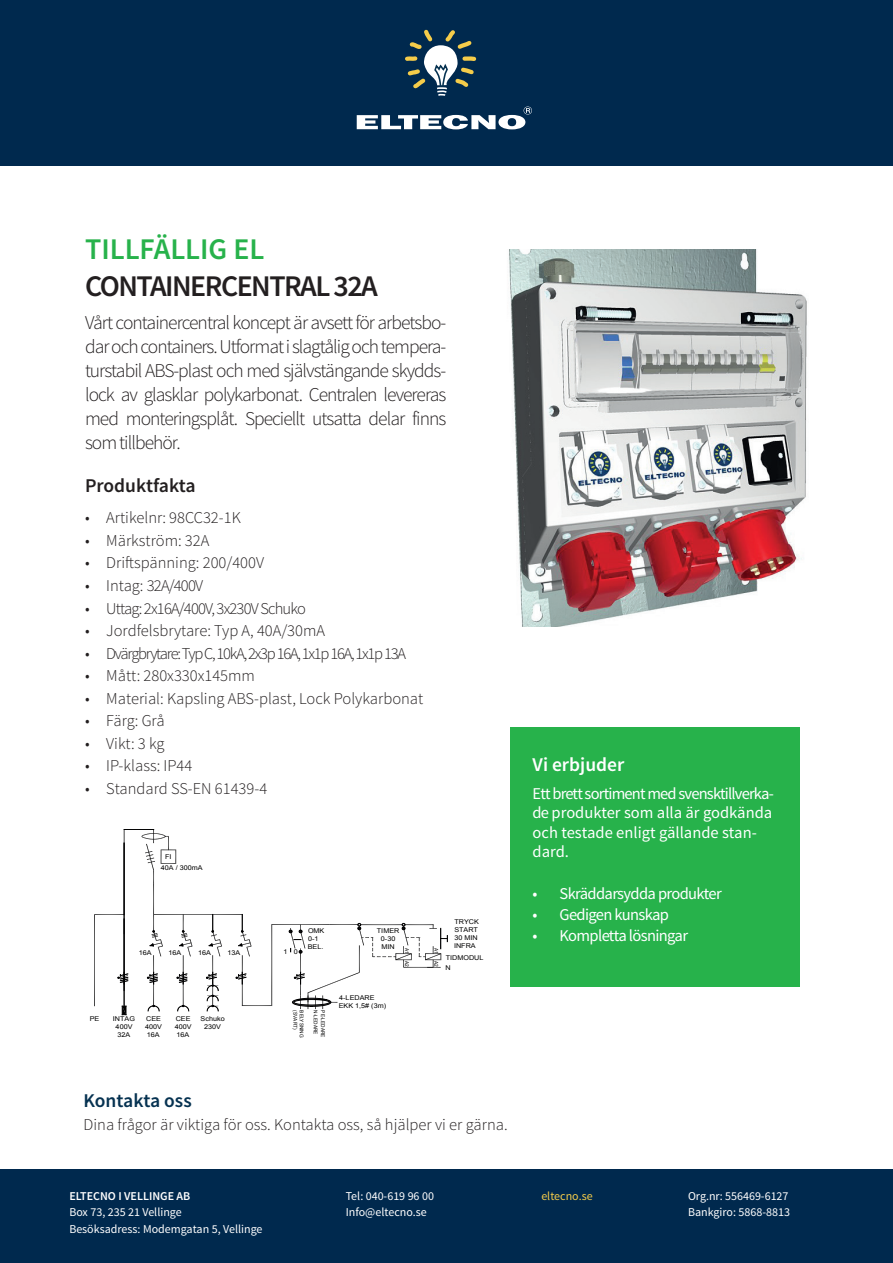
<style>
.page{position:relative;width:893px;height:1263px;background:#fff}
.page>*{position:absolute;margin:0;border:0;box-sizing:border-box;transform-origin:0 0}
.t1{font:600 30px "Source Sans Pro";letter-spacing:-.05em;color:#231f20}
.t2{font:600 30px "Source Sans Pro";color:#27b24b}
.t3{font:300 19.5px/24px "Source Sans Pro";letter-spacing:-.05em;color:#231f20;text-align:justify}
.t4{font:600 19.5px "Source Sans Pro";color:#231f20}
.t5{font:600 19.5px "Source Sans Pro";letter-spacing:-.005em;color:#063251}
.t6{font:600 19.5px "Source Sans Pro";color:#fff}
.t7{font:300 16.5px "Source Sans Pro";color:#231f20}
.t8{font:16.5px/19.5px "Source Sans Pro";letter-spacing:-.01em;color:#fff}
.t9{font:16.5px "Source Sans Pro";letter-spacing:-.04em;color:#fff}
.t10{font:300 16.5px "Source Sans Pro";letter-spacing:-.075em;color:#231f20}
.t11{font:300 16.5px "Source Sans Pro";letter-spacing:-.05em;color:#231f20}
.t12{font:12px/16.5px "Source Sans Pro";color:#fff}
.t13{font:600 12px "Source Sans Pro";color:#fff}
.t14{font:12px "Source Sans Pro";color:#f5cc4a}
.t15{font:6.6px/7.9px "Arial";color:#000001;scale:1.09 1}
.t16{font:5.1px "Arial";color:#000001;scale:.92 1}
</style>
<div class="page">
<div style="left:0;top:0;width:893px;height:166px;background:#00294e"></div>
<div style="left:0;top:1169px;width:893px;height:94px;background:#00294e"></div>
<img style="left:509px;top:249px;width:298px;height:377px">
<div style="left:510px;top:727px;width:289px;height:259px;background:#27b24b"></div>
<svg style="left:94px;top:829px;width:354px;height:186px"></svg>
<svg style="left:405px;top:30px;width:72px;height:66px"></svg>
<svg style="left:357px;top:106px;width:175px;height:23px"></svg>
<h1 class="t2" style="left:85px;top:230px;width:181px">TILLFÄLLIG EL</h1>
<h1 class="t1" style="left:85px;top:267px;width:294px">CONTAINERCENTRAL 32A</h1>
<p class="t3" style="left:85px;top:311px;width:363px">Vårt containercentral koncept är avsett för arbetsbo&shy;dar och containers. Utformat i slagtålig och tempera&shy;turstabil ABS-plast och med självstängande skydds&shy;lock av glasklar polykarbonat. Centralen levereras med monteringsplåt. Speciellt utsatta delar finns som tillbehör.</p>
<p class="t4" style="left:85px;top:473px;width:112px">Produktfakta</p>
<p class="t7" style="left:85px;top:508px;width:157px">• Artikelnr: 98CC32-1K</p>
<p class="t7" style="left:85px;top:530px;width:126px">• Märkström: 32A</p>
<p class="t7" style="left:85px;top:553px;width:181px">• Driftspänning: 200/400V</p>
<p class="t11" style="left:85px;top:575px;width:120px">• Intag: 32A/400V</p>
<p class="t11" style="left:85px;top:598px;width:222px">• Uttag: 2x16A/400V, 3x230V Schuko</p>
<p class="t7" style="left:85px;top:620px;width:242px">• Jordfelsbrytare: Typ A, 40A/30mA</p>
<p class="t10" style="left:85px;top:643px;width:322px">• Dvärgbrytare: Typ C, 10kA, 2x3p 16A, 1x1p 16A, 1x1p 13A</p>
<p class="t7" style="left:85px;top:665px;width:171px">• Mått: 280x330x145mm</p>
<p class="t7" style="left:85px;top:688px;width:340px">• Material: Kapsling ABS-plast, Lock Polykarbonat</p>
<p class="t7" style="left:85px;top:710px;width:81px">• Färg: Grå</p>
<p class="t7" style="left:85px;top:733px;width:81px">• Vikt: 3 kg</p>
<p class="t7" style="left:85px;top:755px;width:109px">• IP-klass: IP44</p>
<p class="t7" style="left:85px;top:778px;width:184px">• Standard SS-EN 61439-4</p>
<p class="t15" style="left:165px;top:853px;width:7px">FI</p>
<p class="t15" style="left:161px;top:864px;width:40px">40A / 300mA</p>
<p class="t15" style="left:139px;top:949px;width:13px">16A</p>
<p class="t15" style="left:168px;top:949px;width:13px">16A</p>
<p class="t15" style="left:198px;top:949px;width:13px">16A</p>
<p class="t15" style="left:228px;top:949px;width:13px">13A</p>
<p class="t15" style="left:284px;top:948px;width:14px">1 0</p>
<p class="t15" style="left:308px;top:927px;width:17px">OMK<br>0-1<br>BEL.</p>
<p class="t15" style="left:454px;top:918px;width:24px">TRYCK<br>START<br>30 MIN<br>INFRA</p>
<p class="t15" style="left:377px;top:927px;width:22px;text-align:center">TIMER<br>0-30<br>MIN</p>
<p class="t16" style="left:410px;top:948px;width:8px;rotate:90deg">A1</p>
<p class="t16" style="left:440px;top:948px;width:8px;rotate:90deg">A1</p>
<p class="t16" style="left:410px;top:960px;width:8px;rotate:90deg">A2</p>
<p class="t16" style="left:440px;top:960px;width:8px;rotate:90deg">A2</p>
<p class="t15" style="left:446px;top:954px;width:36px">TIDMODUL</p>
<p class="t15" style="left:445px;top:963px;width:6px">N</p>
<p class="t15" style="left:113px;top:1015px;width:22px;text-align:center">INTAG<br>400V<br>32A</p>
<p class="t15" style="left:145px;top:1015px;width:17px">CEE<br>400V<br>16A</p>
<p class="t15" style="left:90px;top:1015px;width:10px">PE</p>
<p class="t15" style="left:175px;top:1015px;width:17px">CEE<br>400V<br>16A</p>
<p class="t15" style="left:201px;top:1015px;width:24px;text-align:center">Schuko<br>230V</p>
<p class="t16" style="left:299px;top:1010px;width:22px;rotate:90deg">(SVART)</p>
<p class="t16" style="left:305px;top:1010px;width:31px;rotate:90deg">BELYSNING</p>
<p class="t16" style="left:319px;top:1010px;width:28px;rotate:90deg">N-LEDARE</p>
<p class="t16" style="left:326px;top:1010px;width:31px;rotate:90deg">PE-LEDARE</p>
<p class="t15" style="left:339px;top:994px;width:45px">4-LEDARE<br>EKK 1,5# (3m)</p>
<p class="t5" style="left:84px;top:1088px;width:110px">Kontakta oss</p>
<p class="t7" style="left:84px;top:1114px;width:426px">Dina frågor är viktiga för oss. Kontakta oss, så hjälper vi er gärna.</p>
<p class="t6" style="left:533px;top:752px;width:93px">Vi erbjuder</p>
<p class="t8" style="left:533px;top:783px;width:243px">Ett brett sortiment med svensktillverka&shy;de produkter som alla är godkända och testade enligt gällande stan&shy;dard.</p>
<p class="t9" style="left:533px;top:883px;width:191px">• Skräddarsydda produkter</p>
<p class="t9" style="left:533px;top:904px;width:138px">• Gedigen kunskap</p>
<p class="t9" style="left:533px;top:925px;width:157px">• Kompletta lösningar</p>
<p class="t13" style="left:69px;top:1188px;width:123px">ELTECNO I VELLINGE AB</p>
<p class="t12" style="left:69px;top:1204px;width:195px">Box 73, 235 21 Vellinge<br>Besöksadress: Modemgatan 5, Vellinge</p>
<p class="t12" style="left:346px;top:1188px;width:90px">Tel: 040-619 96 00<br>Info@eltecno.se</p>
<p class="t14" style="left:541px;top:1188px;width:53px">eltecno.se</p>
<p class="t12" style="left:688px;top:1188px;width:103px">Org.nr: 556469-6127<br>Bankgiro: 5868-8813</p>
</div>
